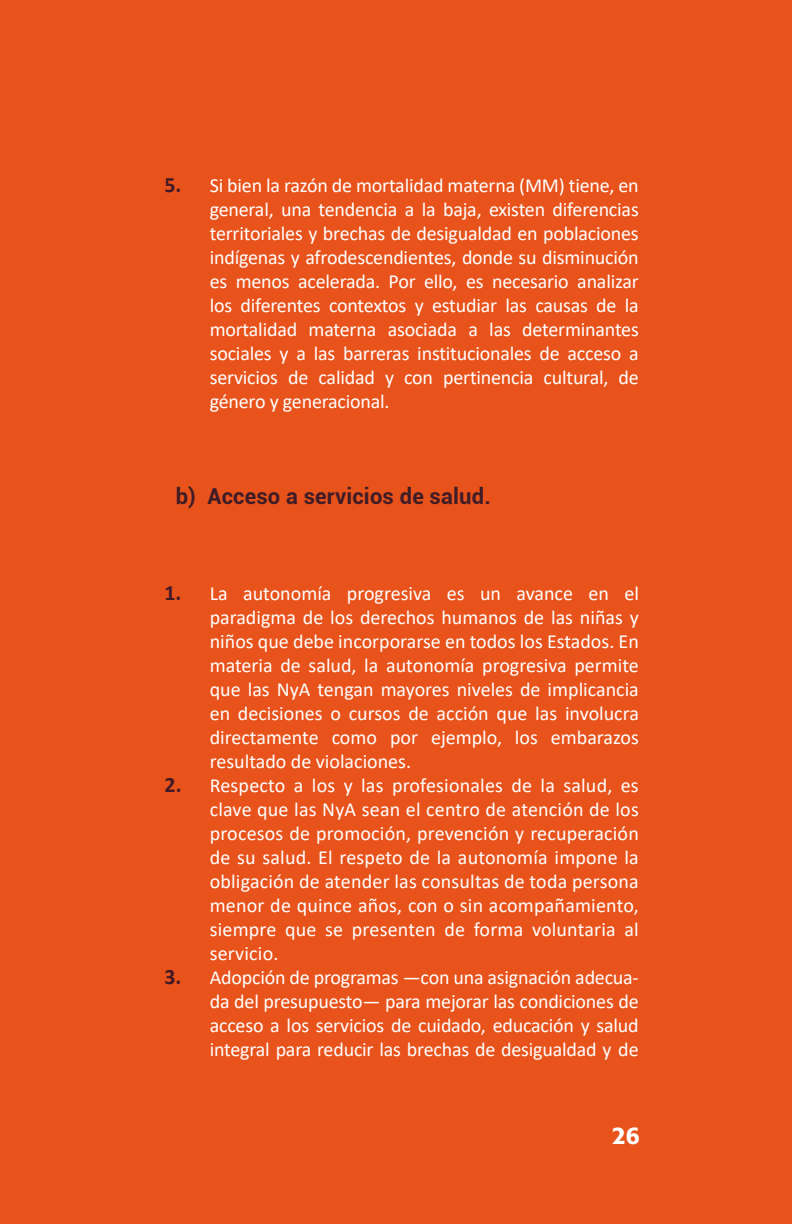
<style>
.page{position:relative;width:792px;height:1224px;background:#e8531c}
.page>*{position:absolute;margin:0;border:0;box-sizing:border-box;transform-origin:0 0}
.t1{font:500 24px "Formata";color:#fff}
.t2{font:700 22px "Roboto";letter-spacing:.005em;color:#3f1c26}
.t3{font:20px/24px "Calibri";letter-spacing:-.01em;color:#fff;text-align:justify}
.s1{font-weight:700;font-size:22px;color:#431927}
</style>
<div class="page">
<p class="t3" style="left:210px;top:173px;width:431px;text-indent:-45px"><span class="s1">5.</span> Si bien la razón de mortalidad materna (MM) tiene, en general, una tendencia a la baja, existen diferencias territoriales y brechas de desigualdad en poblaciones indígenas y afrodescendientes, donde su disminución es menos acelerada. Por ello, es necesario analizar los diferentes contextos y estudiar las causas de la mortalidad materna asociada a las determinantes sociales y a las barreras institucionales de acceso a servicios de calidad y con pertinencia cultural, de género y generacional.</p>
<p class="t2" style="left:176px;top:481px;width:317px">b) Acceso a servicios de salud.</p>
<p class="t3" style="left:210px;top:581px;width:431px;text-indent:-45px"><span class="s1">1.</span> La autonomía progresiva es un avance en el paradigma de los derechos humanos de las niñas y niños que debe incorporarse en todos los Estados. En materia de salud, la autonomía progresiva permite que las NyA tengan mayores niveles de implicancia en decisiones o cursos de acción que las involucra directamente como por ejemplo, los embarazos resultado de violaciones.</p>
<p class="t3" style="left:210px;top:773px;width:431px;text-indent:-45px"><span class="s1">2.</span> Respecto a los y las profesionales de la salud, es clave que las NyA sean el centro de atención de los procesos de promoción, prevención y recuperación de su salud. El respeto de la autonomía impone la obligación de atender las consultas de toda persona menor de quince años, con o sin acompañamiento, siempre que se presenten de forma voluntaria al servicio.</p>
<p class="t3" style="left:210px;top:965px;width:431px;text-indent:-45px"><span class="s1">3.</span> Adopción de programas —con una asignación adecua&shy;da del presupuesto— para mejorar las condiciones de acceso a los servicios de cuidado, educación y salud integral para reducir las brechas de desigualdad y de</p>
<p class="t1" style="left:612px;top:1121px;width:29px">26</p>
</div>
